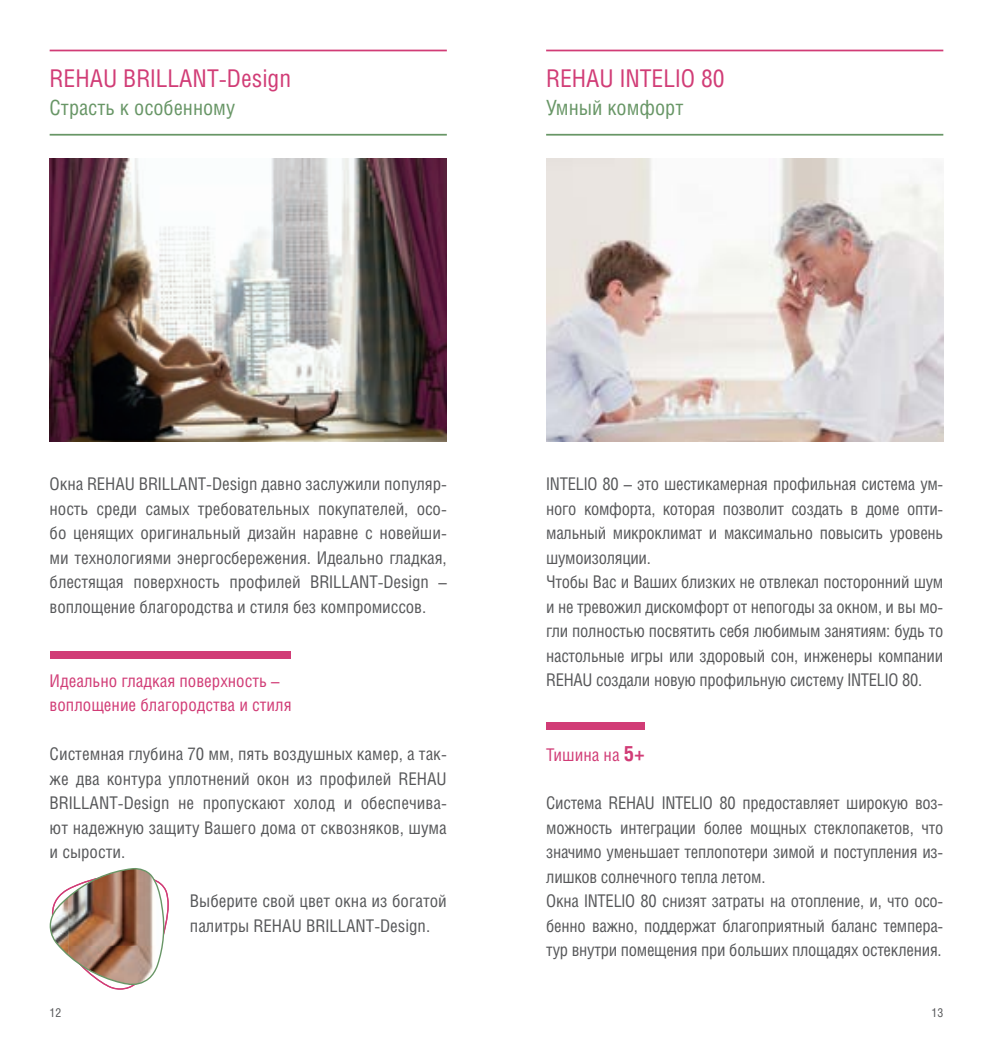
<style>
.page{position:relative;width:993px;height:1042px;background:#fff}
.page>*{position:absolute;margin:0;border:0;box-sizing:border-box;transform-origin:0 0}
.t1{font:24.5px "Helios Cond C";color:#d13c76}
.t2{font:21px "Helios Cond C";color:#689666}
.t3{font:17.5px/24.5px "Helios Cond C";letter-spacing:-.015em;color:#57585a}
.t4{font:17.5px/24.5px "Helios Cond C";color:#d13c76}
.t5{font:12.25px "Helios Cond C";color:#57585a}
.s1{font-weight:700;font-size:21px}
</style>
<div class="page">
<hr style="left:50px;top:50px;width:396px;height:1px;background:#d13c76">
<hr style="left:546px;top:50px;width:397px;height:1px;background:#d13c76">
<hr style="left:50px;top:134px;width:396px;height:2px;background:#689666">
<hr style="left:546px;top:134px;width:397px;height:2px;background:#689666">
<img style="left:50px;top:868px;width:119px;height:121px">
<img style="left:50px;top:159px;width:396px;height:282px">
<div style="left:50px;top:651px;width:240px;height:8px;background:#d13c76"></div>
<img style="left:546px;top:159px;width:397px;height:282px">
<div style="left:546px;top:722px;width:99px;height:8px;background:#d13c76"></div>
<h1 class="t1" style="left:50px;top:64px;width:243px">REHAU BRILLANT-Design</h1>
<p class="t2" style="left:50px;top:95px;width:187px">Страсть к особенному</p>
<h1 class="t1" style="left:546px;top:64px;width:180px">REHAU INTELIO 80</h1>
<p class="t2" style="left:546px;top:95px;width:139px">Умный комфорт</p>
<p class="t3" style="left:50px;top:471px;width:398px;text-align:justify">Окна REHAU BRILLANT-Design давно заслужили популяр&shy;ность среди самых требовательных покупателей, осо&shy;бо ценящих оригинальный дизайн наравне с новейши&shy;ми технологиями энергосбережения. Идеально гладкая, блестящая поверхность профилей BRILLANT-Design – воплощение благородства и стиля без компромиссов.</p>
<p class="t4" style="left:50px;top:668px;width:243px">Идеально гладкая поверхность – воплощение благородства и стиля</p>
<p class="t3" style="left:50px;top:741px;width:398px;text-align:justify">Системная глубина 70 мм, пять воздушных камер, а так&shy;же два контура уплотнений окон из профилей REHAU BRILLANT-Design не пропускают холод и обеспечива&shy;ют надежную защиту Вашего дома от сквозняков, шума и сырости.</p>
<p class="t3" style="left:190px;top:888px;width:258px">Выберите свой цвет окна из богатой палитры REHAU BRILLANT-Design.</p>
<p class="t3" style="left:546px;top:471px;width:398px">INTELIO 80 – это шестикамерная профильная система ум&shy;ного комфорта, которая позволит создать в доме опти&shy;мальный микроклимат и максимально повысить уровень шумоизоляции.<br>Чтобы Вас и Ваших близких не отвлекал посторонний шум и не тревожил дискомфорт от непогоды за окном, и вы мо&shy;гли полностью посвятить себя любимым занятиям: будь то настольные игры или здоровый сон, инженеры компании REHAU создали новую профильную систему INTELIO 80.</p>
<p class="t4" style="left:546px;top:742px;width:100px">Тишина на <span class="s1">5+</span></p>
<p class="t3" style="left:546px;top:790px;width:398px">Система REHAU INTELIO 80 предоставляет широкую воз&shy;можность интеграции более мощных стеклопакетов, что значимо уменьшает теплопотери зимой и поступления из&shy;лишков солнечного тепла летом.<br>Окна INTELIO 80 снизят затраты на отопление, и, что осо&shy;бенно важно, поддержат благоприятный баланс темпера&shy;тур внутри помещения при больших площадях остекления.</p>
<p class="t5" style="left:50px;top:1005px;width:13px">12</p>
<p class="t5" style="left:931px;top:1005px;width:13px">13</p>
</div>
